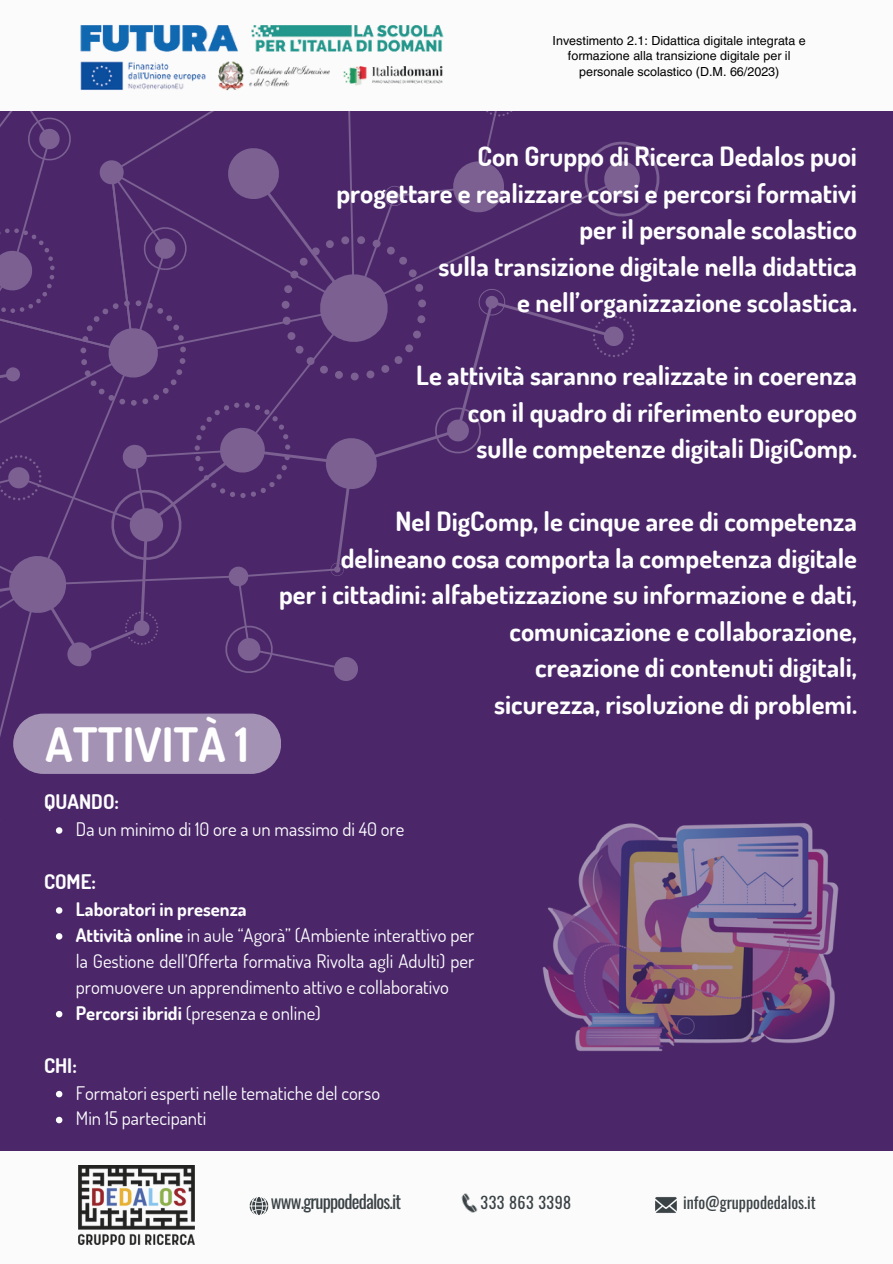
<style>
.page{position:relative;width:893px;height:1264px;background:#fff}
.page>*{position:absolute;margin:0;border:0;box-sizing:border-box;transform-origin:0 0}
.t1{font:700 47.25px "Dosis";color:#fefefe}
.t2{font:700 26.55px/36.5px "Dosis";color:#fefefe;text-align:right}
.t3{font:700 20.1px "Dosis";color:#fefefe}
.t4{font:18.75px/26px "Dosis";color:#fefefe;text-align:justify}
.t5{font:700 18.75px "Dosis";color:#fefefe}
.t6{font:18.3px "Oswald";letter-spacing:-.045em;color:#3b4246}
.t7{font:16.05px "Oswald";color:#3b4246}
.t8{font:16.05px "Oswald";letter-spacing:.03em;color:#3b4246}
.t9{font:12.45px "Helvetica LT Pro";color:#000}
.s1{font-weight:700}
</style>
<div class="page">
<div style="left:0;top:0;width:892px;height:1263px;background:#4b276a"></div>
<div style="left:0;top:0;width:892px;height:110px;background:#fafbfa"></div>
<svg style="left:0;top:25px;width:680px;height:749px"></svg>
<img style="left:542px;top:823px;width:297px;height:228px">
<svg style="left:56px;top:827px;width:6px;height:6px"></svg>
<svg style="left:56px;top:907px;width:6px;height:6px"></svg>
<svg style="left:56px;top:933px;width:6px;height:6px"></svg>
<svg style="left:56px;top:1011px;width:6px;height:6px"></svg>
<svg style="left:56px;top:1090px;width:6px;height:7px"></svg>
<svg style="left:56px;top:1116px;width:6px;height:7px"></svg>
<div style="left:0;top:1150px;width:892px;height:113px;background:#fafbfa"></div>
<img style="left:78px;top:1165px;width:116px;height:79px">
<img style="left:249px;top:1197px;width:20px;height:18px">
<img style="left:461px;top:1193px;width:17px;height:20px">
<img style="left:655px;top:1197px;width:22px;height:16px">
<p class="t9" style="left:552px;top:36px;width:255px">Investimento 2.1: Didattica digitale integrata e</p>
<h1 class="t9" style="left:568px;top:52px;width:224px">formazione alla transizione digitale per il</h1>
<h2 class="t9" style="left:579px;top:67px;width:202px">personale scolastico (D.M. 66/2023)</h2>
<p class="t2" style="left:336px;top:138px;width:522px">Con Gruppo di Ricerca Dedalos puoi<br>progettare e realizzare corsi e percorsi formativi per il personale scolastico<br>sulla transizione digitale nella didattica<br>e nell’organizzazione scolastica.</p>
<h3 class="t1" style="left:46px;top:713px;width:205px">ATTIVITÀ 1</h3>
<p class="t2" style="left:416px;top:356px;width:442px">Le attività saranno realizzate in coerenza con il quadro di riferimento europeo sulle competenze digitali DigiComp.</p>
<p class="t2" style="left:279px;top:502px;width:579px">Nel DigComp, le cinque aree di competenza<br>delineano cosa comporta la competenza digitale<br>per i cittadini: alfabetizzazione su informazione e dati, comunicazione e collaborazione,<br>creazione di contenuti digitali,<br>sicurezza, risoluzione di problemi.</p>
<h2 class="t3" style="left:44px;top:788px;width:76px">QUANDO:</h2>
<h2 class="t4" style="left:76px;top:815px;width:330px">Da un minimo di 10 ore a un massimo di 40 ore</h2>
<p class="t3" style="left:44px;top:868px;width:53px">COME:</p>
<h3 class="t5" style="left:76px;top:896px;width:172px">Laboratori in presenza</h3>
<p class="t4" style="left:76px;top:921px;width:400px"><span class="s1">Attività online</span> in aule “Agorà” (Ambiente interattivo per la Gestione dell’Offerta formativa Rivolta agli Adulti) per promuovere un apprendimento attivo e collaborativo</p>
<h3 class="t4" style="left:76px;top:999px;width:246px"><span class="s1">Percorsi ibridi</span> (presenza e online)</h3>
<p class="t3" style="left:44px;top:1051px;width:34px">CHI:</p>
<p class="t4" style="left:76px;top:1079px;width:306px">Formatori esperti nelle tematiche del corso</p>
<p class="t4" style="left:76px;top:1105px;width:132px">Min 15 partecipanti</p>
<p class="t6" style="left:271px;top:1186px;width:132px">www.gruppodedalos.it</p>
<h4 class="t8" style="left:480px;top:1189px;width:92px">333 863 3398</h4>
<h5 class="t7" style="left:683px;top:1189px;width:134px">info@gruppodedalos.it</h5>
</div>
